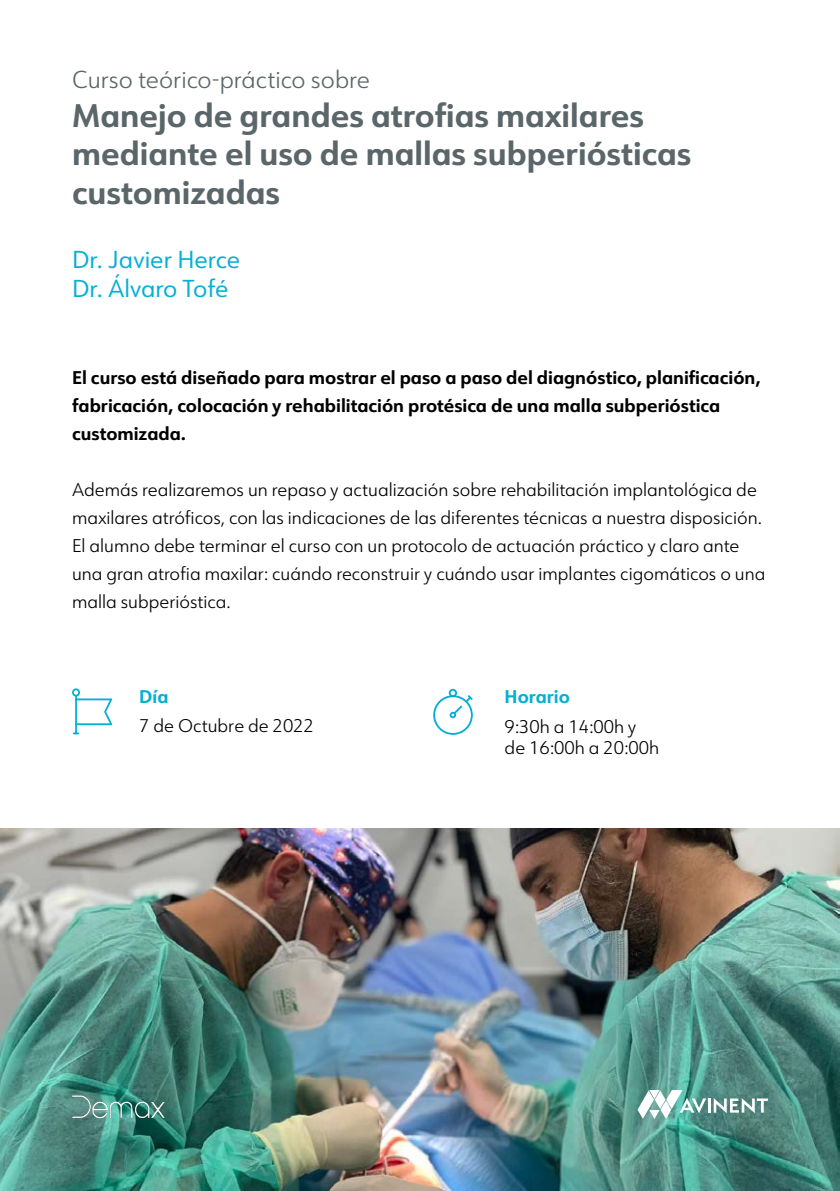
<style>
.page{position:relative;width:840px;height:1191px;background:#fff}
.page>*{position:absolute;margin:0;border:0;box-sizing:border-box;transform-origin:0 0}
.t1{font:700 32px/38.4px "URW Form";color:#5a666a}
.t2{font:24px/28.8px "URW Form";color:#06b0d4}
.t3{font:300 24px "URW Form";color:#5a666a}
.t4{font:300 18px/28px "URW Form";color:#000}
.t5{font:700 18px/28px "URW Form";color:#000}
.t6{font:700 18px "URW Form";color:#06b0d4}
</style>
<div class="page">
<img style="left:0;top:828px;width:839px;height:363px">
<hr style="left:707px;top:1098px;width:3px;height:14px;background:#fff">
<svg style="left:713px;top:1098px;width:54px;height:15px"></svg>
<svg style="left:637px;top:1090px;width:68px;height:29px"></svg>
<hr style="left:75px;top:695px;width:2px;height:39px;background:#00b0d4">
<svg style="left:72px;top:688px;width:40px;height:37px"></svg>
<svg style="left:433px;top:689px;width:39px;height:46px"></svg>
<img style="left:72px;top:1093px;width:95px;height:26px">
<h2 class="t3" style="left:72px;top:64px;width:299px">Curso teórico-práctico sobre</h2>
<h1 class="t1" style="left:72px;top:95px;width:620px">Manejo de grandes atrofias maxilares mediante el uso de mallas subperiósticas customizadas</h1>
<h2 class="t2" style="left:72px;top:244px;width:169px">Dr. Javier Herce<br>Dr. Álvaro Tofé</h2>
<p class="t5" style="left:72px;top:362px;width:689px">El curso está diseñado para mostrar el paso a paso del diagnóstico, planificación, fabricación, colocación y rehabilitación protésica de una malla subperióstica customizada.</p>
<p class="t4" style="left:72px;top:475px;width:694px">Además realizaremos un repaso y actualización sobre rehabilitación implantológica de maxilares atróficos, con las indicaciones de las diferentes técnicas a nuestra disposición.<br>El alumno debe terminar el curso con un protocolo de actuación práctico y claro ante una gran atrofia maxilar: cuándo reconstruir y cuándo usar implantes cigomáticos o una malla subperióstica.</p>
<p class="t6" style="left:139px;top:683px;width:31px">Día</p>
<p class="t4" style="left:139px;top:711px;width:176px">7 de Octubre de 2022</p>
<p class="t6" style="left:504px;top:683px;width:67px">Horario</p>
<p class="t4" style="left:504px;top:715px;width:156px;line-height:21.6px">9:30h a 14:00h y de 16:00h a 20:00h</p>
</div>
